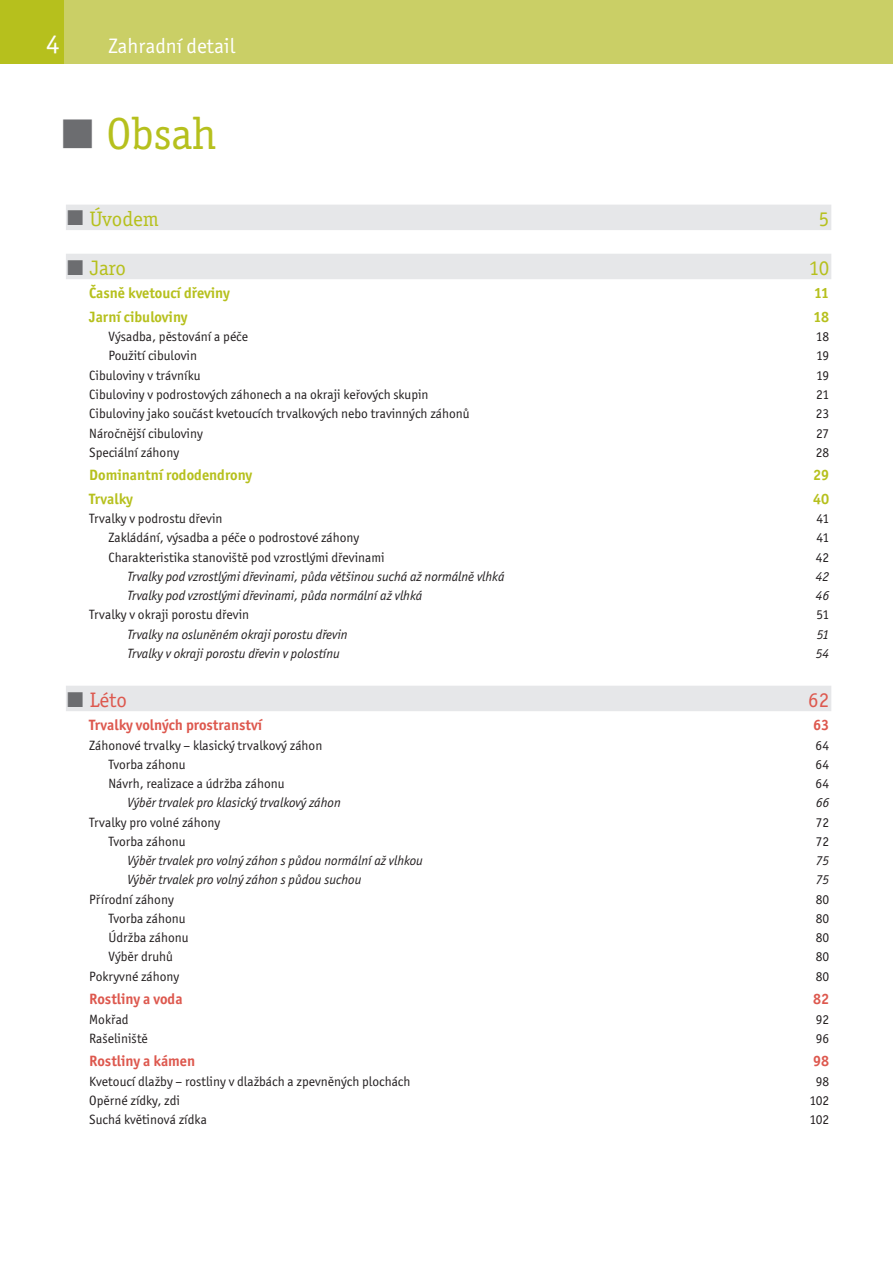
<style>
.page{position:relative;width:893px;height:1263px;background:#fff}
.page>*{position:absolute;margin:0;border:0;box-sizing:border-box;transform-origin:0 0}
.t1{font:45px "Officina Ser Itc TCE Boo";color:#b6c01d}
.t2{font:27px "Officina San Itc TCE Boo";color:#fff}
.t3{font:21px "Officina Ser Itc TCE Boo";color:#b6c01d}
.t4{font:21px "Officina San Itc TCE Boo";color:#fff}
.t5{font:21px "Officina Ser Itc TCE Boo";letter-spacing:.005em;color:#dd584e}
.t6{font:700 15px "Officina Sans Itc TOT";color:#b6c01d}
.t7{font:700 15px "Officina Sans Itc TOT";color:#dd584e}
.t8{font:13.5px "Officina San Itc TCE Boo";color:#231f20}
.t9{font:13.5px "Officina San Itc TCE Boo Ita";color:#231f20}
.s1{color:#6c6d70}
</style>
<div class="page">
<div style="left:64px;top:0;width:829px;height:64px;background:#cacf66"></div>
<div style="left:0;top:0;width:64px;height:64px;background:#b6c01d"></div>
<div style="left:66px;top:205px;width:765px;height:25px;background:#e6e7e9"></div>
<div style="left:66px;top:254px;width:765px;height:25px;background:#e6e7e9"></div>
<div style="left:66px;top:686px;width:765px;height:25px;background:#e6e7e9"></div>
<h2 class="t2" style="left:46px;top:28px;width:15px">4</h2>
<h3 class="t4" style="left:108px;top:34px;width:128px">Zahradní detail</h3>
<h1 class="t1" style="left:59px;top:108px;width:159px"><span class="s1">■</span> Obsah</h1>
<h3 class="t3" style="left:66px;top:207px;width:94px"><span class="s1">■</span> Úvodem</h3>
<h3 class="t3" style="left:819px;top:207px;width:12px">5</h3>
<h3 class="t3" style="left:66px;top:256px;width:62px"><span class="s1">■</span> Jaro</h3>
<h3 class="t3" style="left:809px;top:256px;width:22px">10</h3>
<p class="t6" style="left:89px;top:284px;width:142px">Časně kvetoucí dřeviny</p>
<p class="t6" style="left:814px;top:284px;width:17px">11</p>
<p class="t6" style="left:89px;top:308px;width:100px">Jarní cibuloviny</p>
<p class="t6" style="left:813px;top:308px;width:17px">18</p>
<p class="t8" style="left:108px;top:329px;width:141px">Výsadba, pěstování a péče</p>
<p class="t8" style="left:816px;top:329px;width:15px">18</p>
<p class="t8" style="left:108px;top:348px;width:90px">Použití cibulovin</p>
<p class="t8" style="left:816px;top:348px;width:15px">19</p>
<p class="t8" style="left:89px;top:367px;width:113px">Cibuloviny v trávníku</p>
<p class="t8" style="left:816px;top:367px;width:15px">19</p>
<p class="t8" style="left:89px;top:387px;width:341px">Cibuloviny v podrostových záhonech a na okraji keřových skupin</p>
<p class="t8" style="left:816px;top:387px;width:15px">21</p>
<p class="t8" style="left:89px;top:406px;width:382px">Cibuloviny jako součást kvetoucích trvalkových nebo travinných záhonů</p>
<p class="t8" style="left:816px;top:406px;width:15px">23</p>
<p class="t8" style="left:89px;top:425px;width:115px">Náročnější cibuloviny</p>
<p class="t8" style="left:816px;top:425px;width:15px">27</p>
<p class="t8" style="left:89px;top:444px;width:91px">Speciální záhony</p>
<p class="t8" style="left:816px;top:444px;width:15px">28</p>
<p class="t6" style="left:89px;top:466px;width:165px">Dominantní rododendrony</p>
<p class="t6" style="left:813px;top:466px;width:18px">29</p>
<p class="t6" style="left:89px;top:489px;width:45px">Trvalky</p>
<p class="t6" style="left:813px;top:489px;width:18px">40</p>
<p class="t8" style="left:89px;top:511px;width:135px">Trvalky v podrostu dřevin</p>
<p class="t8" style="left:816px;top:511px;width:14px">41</p>
<p class="t8" style="left:108px;top:530px;width:252px">Zakládání, výsadba a péče o podrostové záhony</p>
<p class="t8" style="left:816px;top:530px;width:14px">41</p>
<p class="t8" style="left:108px;top:549px;width:278px">Charakteristika stanoviště pod vzrostlými dřevinami</p>
<p class="t8" style="left:816px;top:549px;width:15px">42</p>
<p class="t9" style="left:128px;top:569px;width:378px">Trvalky pod vzrostlými dřevinami, půda většinou suchá až normálně vlhká</p>
<p class="t9" style="left:816px;top:569px;width:15px">42</p>
<p class="t9" style="left:128px;top:588px;width:296px">Trvalky pod vzrostlými dřevinami, půda normální až vlhká</p>
<p class="t9" style="left:816px;top:588px;width:15px">46</p>
<p class="t8" style="left:89px;top:607px;width:161px">Trvalky v okraji porostu dřevin</p>
<p class="t8" style="left:816px;top:607px;width:14px">51</p>
<p class="t9" style="left:128px;top:626px;width:222px">Trvalky na osluněném okraji porostu dřevin</p>
<p class="t9" style="left:817px;top:626px;width:14px">51</p>
<p class="t9" style="left:128px;top:646px;width:214px">Trvalky v okraji porostu dřevin v polostínu</p>
<p class="t9" style="left:816px;top:646px;width:15px">54</p>
<h3 class="t5" style="left:66px;top:688px;width:63px"><span class="s1">■</span> Léto</h3>
<h3 class="t5" style="left:808px;top:688px;width:22px">62</h3>
<p class="t7" style="left:89px;top:716px;width:174px">Trvalky volných prostranství</p>
<p class="t7" style="left:813px;top:716px;width:18px">63</p>
<p class="t8" style="left:89px;top:737px;width:235px">Záhonové trvalky – klasický trvalkový záhon</p>
<p class="t8" style="left:816px;top:737px;width:15px">64</p>
<p class="t8" style="left:108px;top:756px;width:79px">Tvorba záhonu</p>
<p class="t8" style="left:816px;top:756px;width:15px">64</p>
<p class="t8" style="left:108px;top:776px;width:178px">Návrh, realizace a údržba záhonu</p>
<p class="t8" style="left:816px;top:776px;width:15px">64</p>
<p class="t9" style="left:128px;top:795px;width:215px">Výběr trvalek pro klasický trvalkový záhon</p>
<p class="t9" style="left:816px;top:795px;width:15px">66</p>
<p class="t8" style="left:89px;top:814px;width:132px">Trvalky pro volné záhony</p>
<p class="t8" style="left:816px;top:814px;width:15px">72</p>
<p class="t8" style="left:108px;top:833px;width:79px">Tvorba záhonu</p>
<p class="t8" style="left:816px;top:833px;width:15px">72</p>
<p class="t9" style="left:128px;top:853px;width:297px">Výběr trvalek pro volný záhon s půdou normální až vlhkou</p>
<p class="t9" style="left:816px;top:853px;width:15px">75</p>
<p class="t9" style="left:128px;top:872px;width:235px">Výběr trvalek pro volný záhon s půdou suchou</p>
<p class="t9" style="left:816px;top:872px;width:15px">75</p>
<p class="t8" style="left:89px;top:891px;width:86px">Přírodní záhony</p>
<p class="t8" style="left:816px;top:891px;width:15px">80</p>
<p class="t8" style="left:108px;top:911px;width:79px">Tvorba záhonu</p>
<p class="t8" style="left:816px;top:911px;width:15px">80</p>
<p class="t8" style="left:108px;top:930px;width:82px">Údržba záhonu</p>
<p class="t8" style="left:816px;top:930px;width:15px">80</p>
<p class="t8" style="left:108px;top:949px;width:66px">Výběr druhů</p>
<p class="t8" style="left:816px;top:949px;width:15px">80</p>
<p class="t8" style="left:89px;top:968px;width:92px">Pokryvné záhony</p>
<p class="t8" style="left:816px;top:968px;width:15px">80</p>
<p class="t7" style="left:89px;top:990px;width:95px">Rostliny a voda</p>
<p class="t7" style="left:813px;top:990px;width:18px">82</p>
<p class="t8" style="left:89px;top:1011px;width:41px">Mokřad</p>
<p class="t8" style="left:816px;top:1011px;width:15px">92</p>
<p class="t8" style="left:89px;top:1030px;width:60px">Rašeliniště</p>
<p class="t8" style="left:816px;top:1030px;width:15px">96</p>
<p class="t7" style="left:89px;top:1052px;width:107px">Rostliny a kámen</p>
<p class="t7" style="left:813px;top:1052px;width:18px">98</p>
<p class="t8" style="left:89px;top:1073px;width:323px">Kvetoucí dlažby – rostliny v dlažbách a zpevněných plochách</p>
<p class="t8" style="left:816px;top:1073px;width:15px">98</p>
<p class="t8" style="left:89px;top:1092px;width:92px">Opěrné zídky, zdi</p>
<p class="t8" style="left:809px;top:1092px;width:21px">102</p>
<p class="t8" style="left:89px;top:1112px;width:119px">Suchá květinová zídka</p>
<p class="t8" style="left:809px;top:1112px;width:21px">102</p>
</div>
